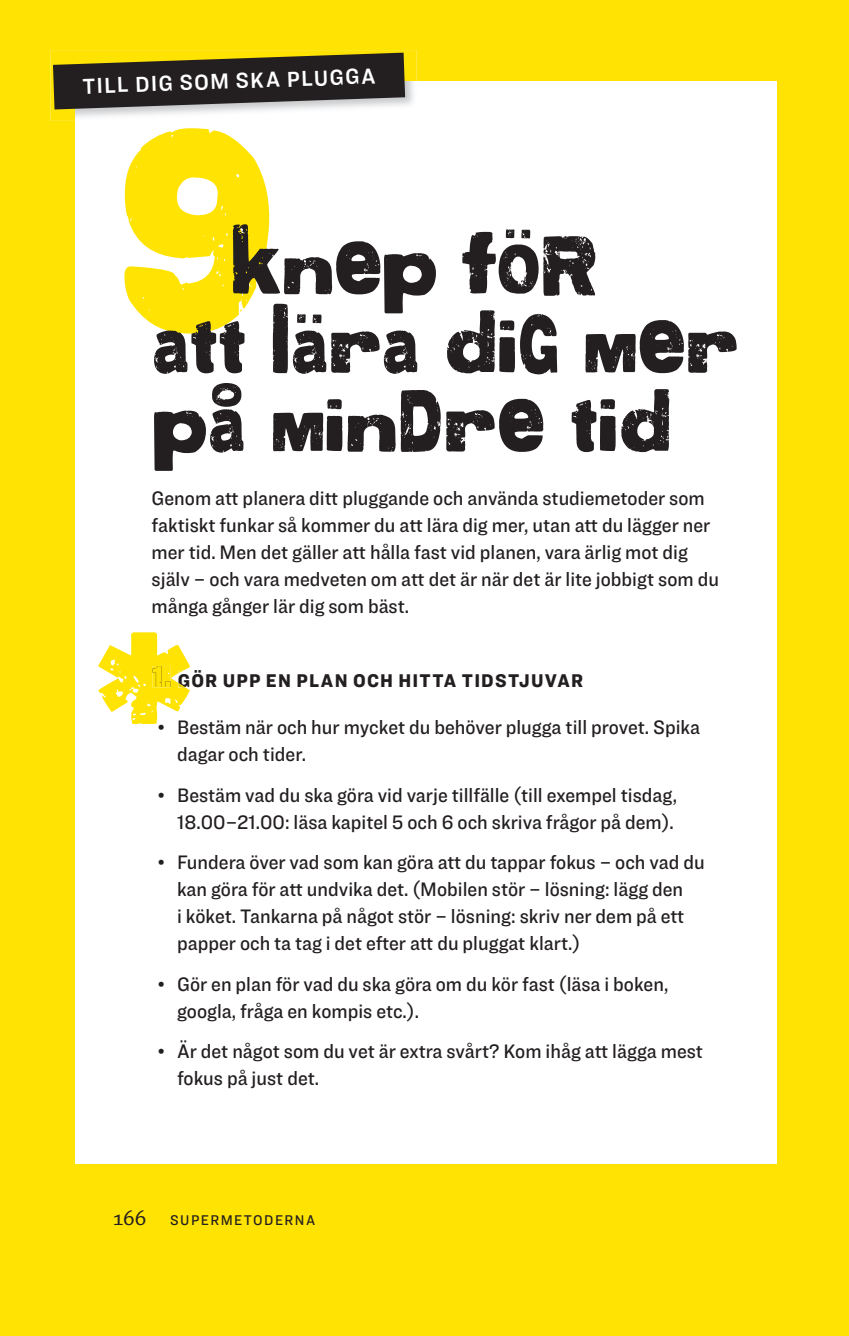
<style>
.page{position:relative;width:849px;height:1336px;background:#ffe303}
.page>*{position:absolute;margin:0;border:0;box-sizing:border-box;transform-origin:0 0}
.t1{font:22.5px "Ringside Narrow Semi";color:#fff}
.t2{font:500 20.25px/27px "Ringside Narrow";color:#231f20}
.t3{font:900 19.12px "Ringside Narrow";letter-spacing:.06em;color:#231f20}
.t4{font:500 14.62px "Ringside Narrow";letter-spacing:.1em;color:#231f20}
.s1{font-size:31.5px}
.s2{font-family:"Chaparral Pro";font-weight:400;font-size:23.62px}
</style>
<div class="page">
<div style="left:75px;top:81px;width:702px;height:1083px;background:#fff"></div>
<svg style="left:98px;top:632px;width:92px;height:92px"></svg>
<img style="left:50px;top:50px;width:367px;height:71px">
<img style="left:75px;top:81px;width:342px;height:40px">
<svg style="left:53px;top:53px;width:352px;height:56px;background:#4d472f"></svg>
<svg style="left:154px;top:383px;width:515px;height:88px"></svg>
<svg style="left:124px;top:128px;width:613px;height:246px"></svg>
<p class="t1" style="left:82px;top:70px;width:295px;rotate:-2deg">TILL DIG SOM SKA PLUGGA</p>
<p class="t2" style="left:152px;top:484px;width:569px">genom att planera ditt pluggande och använda studiemetoder som faktiskt funkar så kommer du att lära dig mer, utan att du lägger ner mer tid. Men det gäller att hålla fast vid planen, vara ärlig mot dig själv – och vara medveten om att det är när det är lite jobbigt som du många gånger lär dig som bäst.</p>
<p class="t3" style="left:152px;top:667px;width:433px"><span class="s1">1.</span> GÖR UPP EN PLAN OCH HITTA TIDSTJUVAR</p>
<p class="t2" style="left:177px;top:714px;width:524px;text-indent:-19px">• bestäm när och hur mycket du behöver plugga till provet. Spika dagar och tider.</p>
<p class="t2" style="left:158px;top:781px;width:520px;text-align:right">• bestäm vad du ska göra vid varje tillfälle (till exempel tisdag,<br>18.00–21.00: läsa kapitel 5 och 6 och skriva frågor på dem) .</p>
<p class="t2" style="left:177px;top:849px;width:529px;text-indent:-19px">• fundera över vad som kan göra att du tappar fokus – och vad du kan göra för att undvika det. (Mobilen stör – lösning: lägg den<br>i köket. Tankarna på något stör – lösning: skriv ner dem på ett papper och ta tag i det efter att du pluggat klart.)</p>
<p class="t2" style="left:177px;top:970px;width:493px;text-indent:-19px">• gör en plan för vad du ska göra om du kör fast (läsa i boken, googla, fråga en kompis etc.) .</p>
<p class="t2" style="left:177px;top:1038px;width:527px;text-indent:-19px">• är det något som du vet är extra svårt? kom ihåg att lägga mest fokus på just det.</p>
<p class="t4" style="left:113px;top:1209px;width:203px"><span class="s2">166</span> SUPERMETODERNA</p>
</div>
